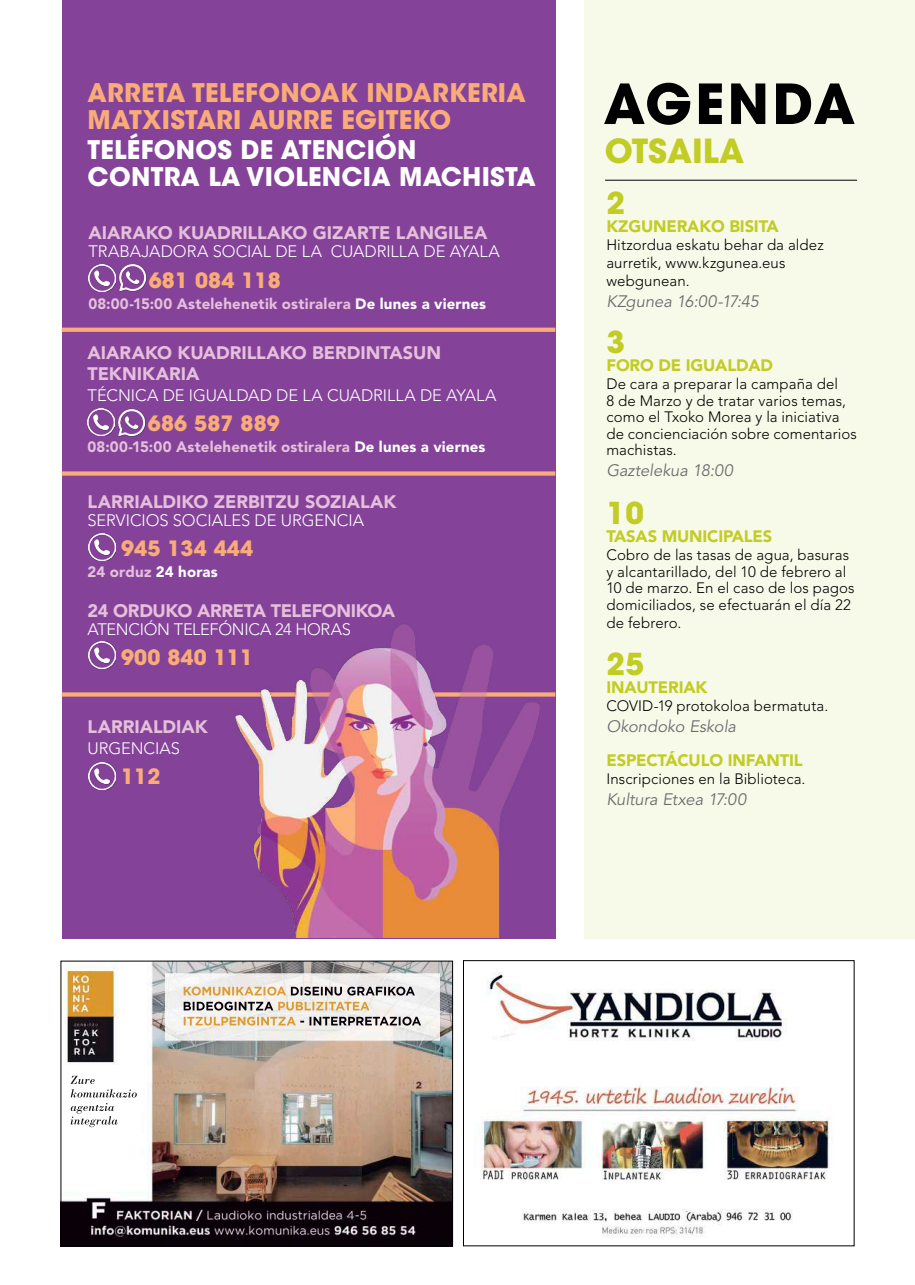
<style>
.page{position:relative;width:915px;height:1285px;background:#fff}
.page>*{position:absolute;margin:0;border:0;box-sizing:border-box;transform-origin:0 0}
.t1{font:700 54.75px "ITC Avant Garde Std";letter-spacing:.06em;color:#000}
.t2{font:700 33px "ITC Avant Garde Std";color:#c1cc24}
.t3{font:700 30px "ITC Avant Garde Std";color:#c1cc24}
.t4{font:700 25.5px/27px "ITC Avant Garde Std";letter-spacing:.01em;color:#f9ac78}
.t5{font:700 25.5px/27px "ITC Avant Garde Std";letter-spacing:.01em;color:#fff}
.t6{font:700 21px "ITC Avant Garde Std";letter-spacing:.01em;color:#f9ac78}
.t7{font:900 18px/21px "Avenir LT Std";letter-spacing:-.005em;color:#e5bfdb}
.t8{font:900 18px "Avenir LT Std";letter-spacing:-.025em;color:#e5bfdb}
.t9{font:300 16.5px "Avenir LT Std";letter-spacing:-.005em;color:#fff}
.t10{font:900 16.5px "Avenir LT Std";letter-spacing:-.01em;color:#c1cc24}
.t11{font:italic 16.5px "Avenir LT Std";color:#6d6d71}
.t12{font:300 15px/16.5px "Avenir LT Std";letter-spacing:.005em;color:#000}
.t13{font:900 15px "Avenir LT Std";letter-spacing:.01em;color:#e5bfdb}
.s1{color:#fff}
</style>
<div class="page">
<div style="left:584px;top:0;width:330px;height:938px;background:#f8fae9"></div>
<hr style="left:605px;top:180px;width:251px;height:1px;background:#000">
<img style="left:481px;top:972px;width:348px;height:266px">
<div style="left:463px;top:960px;width:391px;height:285px;border:1px solid #000"></div>
<img style="left:63px;top:962px;width:387px;height:281px">
<div style="left:61px;top:960px;width:391px;height:285px;border:1px solid #000"></div>
<div style="left:62px;top:0;width:493px;height:937px;background:#844399"></div>
<img style="left:88px;top:264px;width:27px;height:27px">
<img style="left:88px;top:409px;width:26px;height:26px">
<img style="left:88px;top:533px;width:27px;height:27px">
<img style="left:88px;top:641px;width:27px;height:27px">
<img style="left:88px;top:762px;width:27px;height:27px">
<div style="left:62px;top:327px;width:493px;height:5px;background:#f9ac78"></div>
<svg style="left:62px;top:471px;width:493px;height:4px;background:#eda17b"></svg>
<svg style="left:62px;top:692px;width:493px;height:4px"></svg>
<img style="left:229px;top:624px;width:322px;height:313px">
<img style="left:118px;top:264px;width:28px;height:28px">
<img style="left:117px;top:409px;width:28px;height:27px">
<h3 class="t4" style="left:88px;top:78px;width:439px">ARRETA TELEFONOAK INDARKERIA<br>MATXISTARI AURRE EGITEKO</h3>
<h3 class="t5" style="left:88px;top:135px;width:450px">TELÉFONOS DE ATENCIÓN<br>CONTRA LA VIOLENCIA MACHISTA</h3>
<p class="t7" style="left:88px;top:222px;width:400px">AIARAKO KUADRILLAKO GIZARTE LANGILEA</p>
<p class="t9" style="left:88px;top:242px;width:413px">TRABAJADORA SOCIAL DE LA CUADRILLA DE AYALA</p>
<h3 class="t6" style="left:149px;top:266px;width:133px">681 084 118</h3>
<p class="t13" style="left:88px;top:294px;width:399px">08:00-15:00 Astelehenetik ostiralera <span class="s1">De lunes a viernes</span></p>
<p class="t7" style="left:88px;top:342px;width:355px">AIARAKO KUADRILLAKO BERDINTASUN<br>TEKNIKARIA</p>
<p class="t9" style="left:88px;top:385px;width:410px">TÉCNICA DE IGUALDAD DE LA CUADRILLA DE AYALA</p>
<h3 class="t6" style="left:148px;top:409px;width:133px">686 587 889</h3>
<p class="t13" style="left:88px;top:438px;width:399px">08:00-15:00 Astelehenetik ostiralera <span class="s1">De lunes a viernes</span></p>
<p class="t7" style="left:88px;top:491px;width:310px">LARRIALDIKO ZERBITZU SOZIALAK</p>
<p class="t9" style="left:88px;top:511px;width:278px">SERVICIOS SOCIALES DE URGENCIA</p>
<h3 class="t6" style="left:121px;top:535px;width:133px">945 134 444</h3>
<p class="t13" style="left:88px;top:563px;width:132px">24 orduz <span class="s1">24 horas</span></p>
<p class="t8" style="left:88px;top:599px;width:309px">24 ORDUKO ARRETA TELEFONIKOA</p>
<p class="t9" style="left:88px;top:619px;width:265px">ATENCIÓN TELEFÓNICA 24 HORAS</p>
<h3 class="t6" style="left:121px;top:643px;width:133px">900 840 111</h3>
<p class="t7" style="left:88px;top:715px;width:122px">LARRIALDIAK</p>
<p class="t9" style="left:88px;top:738px;width:94px">URGENCIAS</p>
<h3 class="t6" style="left:121px;top:762px;width:41px">112</h3>
<h1 class="t1" style="left:603px;top:68px;width:253px">AGENDA</h1>
<h2 class="t2" style="left:604px;top:129px;width:141px">OTSAILA</h2>
<h3 class="t3" style="left:606px;top:183px;width:20px">2</h3>
<p class="t10" style="left:606px;top:216px;width:174px">KZGUNERAKO BISITA</p>
<p class="t12" style="left:606px;top:235px;width:219px;line-height:18px">Hitzordua eskatu behar da aldez aurretik, www.kzgunea.eus webgunean.</p>
<p class="t11" style="left:606px;top:291px;width:154px">KZgunea 16:00-17:45</p>
<h3 class="t3" style="left:606px;top:323px;width:20px">3</h3>
<p class="t10" style="left:606px;top:355px;width:168px">FORO DE IGUALDAD</p>
<p class="t12" style="left:606px;top:376px;width:252px">De cara a preparar la campaña del<br>8 de Marzo y de tratar varios temas, como el Txoko Morea y la iniciativa de concienciación sobre comentarios machistas.</p>
<p class="t11" style="left:606px;top:461px;width:128px">Gaztelekua 18:00</p>
<h3 class="t3" style="left:606px;top:494px;width:39px">10</h3>
<p class="t10" style="left:606px;top:526px;width:167px">TASAS MUNICIPALES</p>
<p class="t12" style="left:606px;top:547px;width:250px">Cobro de las tasas de agua, basuras y alcantarillado, del 10 de febrero al 10 de marzo. En el caso de los pagos domiciliados, se efectuarán el día 22</p>
<p class="t12" style="left:606px;top:614px;width:76px">de febrero.</p>
<h3 class="t3" style="left:606px;top:644px;width:39px">25</h3>
<p class="t10" style="left:606px;top:676px;width:102px">INAUTERIAK</p>
<p class="t12" style="left:606px;top:697px;width:223px">COVID-19 protokoloa bermatuta.</p>
<p class="t11" style="left:606px;top:716px;width:131px">Okondoko Eskola</p>
<p class="t10" style="left:606px;top:750px;width:198px">ESPECTÁCULO INFANTIL</p>
<p class="t12" style="left:606px;top:770px;width:200px">Inscripciones en la Biblioteca.</p>
<p class="t11" style="left:606px;top:789px;width:141px">Kultura Etxea 17:00</p>
</div>
